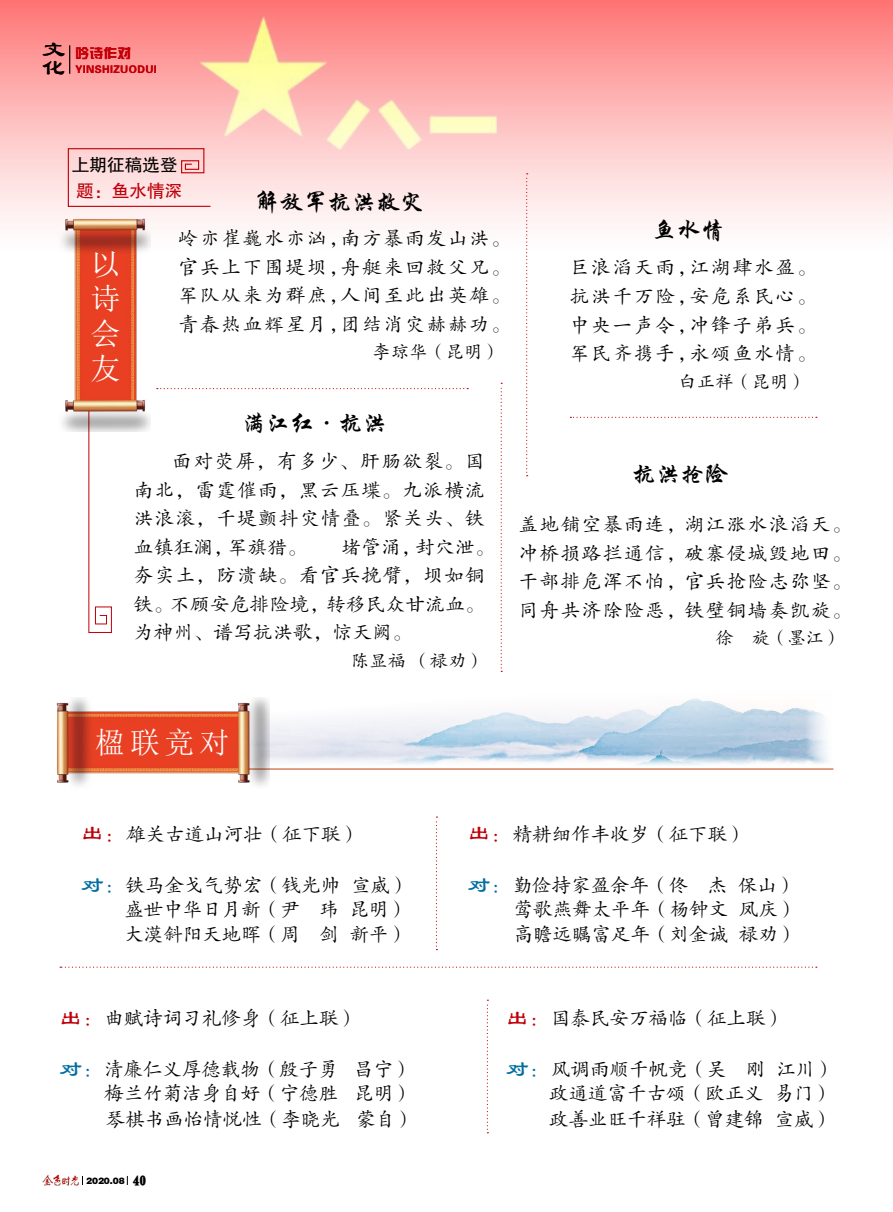
<style>
.page{position:relative;width:893px;height:1212px;background:#fff}
.page>*{position:absolute;margin:0;border:0;box-sizing:border-box;transform-origin:0 0}
.t1{font:30px/34.8px "Sim Sun";color:#fff;text-align:justify}
.t2{font:24px "ST Xingkai";color:#000}
.t3{font:22.5px/18px "FZLSK GBK1 0";color:#000}
.t4{font:19.5px/28.5px "FZKTK GBK1 0";letter-spacing:.02em;color:#000;text-align:justify}
.t5{font:19.5px "FZKTK GBK1 0";color:#000}
.t6{font:18px "FZKTK GBK1 0";letter-spacing:.02em;color:#000}
.t7{font:17.7px "FZHTK GBK1 0";color:#bf0009}
.t8{font:17.7px "FZHTK GBK1 0";color:#000}
.t9{font:13.5px "FZZYK GBK1 0";color:#bf0009}
.t10{font:10.5px "FZZYK GBK1 0";letter-spacing:.04em;color:#bf0009}
.t11{font:9px "FZCCHK GBK1 0";color:#000}
.s1{font-family:"FZLSK GBK1 0";font-size:22.5px;color:#bf0009}
.s2{font-family:"FZLSK GBK1 0";font-size:22.5px;color:#006fa0}
.s3{font-family:"H Ya 0 gj";font-size:13.5px}
</style>
<div class="page">
<img style="left:43px;top:1174px;width:36px;height:12px">
<svg style="left:88px;top:431px;width:24px;height:202px"></svg>
<img style="left:0;top:0;width:893px;height:223px">
<svg style="left:60px;top:966px;width:757px;height:2px"></svg>
<svg style="left:436px;top:816px;width:1px;height:134px"></svg>
<svg style="left:487px;top:1000px;width:1px;height:133px"></svg>
<svg style="left:501px;top:383px;width:1px;height:289px"></svg>
<svg style="left:526px;top:173px;width:2px;height:303px"></svg>
<svg style="left:157px;top:388px;width:311px;height:1px"></svg>
<svg style="left:570px;top:417px;width:247px;height:1px"></svg>
<img style="left:269px;top:698px;width:565px;height:71px">
<img style="left:56px;top:697px;width:213px;height:89px">
<svg style="left:67px;top:148px;width:145px;height:59px;background:#fad2d2"></svg>
<img style="left:57px;top:213px;width:94px;height:218px">
<svg style="left:69px;top:45px;width:1px;height:29px"></svg>
<p class="t3" style="left:43px;top:41px;width:24px">文化</p>
<p class="t9" style="left:75px;top:46px;width:57px">吟诗作对</p>
<p class="t10" style="left:75px;top:63px;width:83px">YINSHIZUODUI</p>
<p class="t8" style="left:72px;top:155px;width:107px">上期征稿选登</p>
<p class="t7" style="left:76px;top:181px;width:107px">题：鱼水情深</p>
<p class="t2" style="left:256px;top:190px;width:169px">解放军抗洪救灾</p>
<h1 class="t1" style="left:90px;top:246px;width:30px">以诗会友</h1>
<p class="t4" style="left:179px;top:225px;width:333px">岭亦崔巍水亦汹，南方暴雨发山洪。官兵上下围堤坝，舟艇来回救父兄。军队从来为群庶，人间至此出英雄。青春热血辉星月，团结消灾赫赫功。</p>
<p class="t6" style="left:373px;top:342px;width:130px">李琼华（昆明）</p>
<p class="t2" style="left:243px;top:411px;width:145px">满江红·抗洪</p>
<p class="t4" style="left:134px;top:448px;width:352px;text-indent:38px">面对荧屏，有多少、肝肠欲裂。国南北，雷霆催雨，黑云压堞。九派横流洪浪滚，千堤颤抖灾情叠。紧关头、铁血镇狂澜，军旗猎。</p>
<p class="t4" style="left:134px;top:533px;width:362px;text-align:left;text-indent:207px">堵管涌，封穴泄。夯实土，防溃缺。看官兵挽臂，坝如铜铁。不顾安危排险境，转移民众甘流血。为神州、谱写抗洪歌，惊天阙。</p>
<p class="t6" style="left:351px;top:652px;width:135px">陈显福（禄劝）</p>
<p class="t2" style="left:652px;top:218px;width:73px">鱼水情</p>
<p class="t4" style="left:570px;top:254px;width:248px">巨浪滔天雨，江湖肆水盈。抗洪千万险，安危系民心。中央一声令，冲锋子弟兵。军民齐携手，永颂鱼水情。</p>
<p class="t6" style="left:679px;top:372px;width:130px">白正祥（昆明）</p>
<p class="t2" style="left:632px;top:462px;width:97px">抗洪抢险</p>
<p class="t4" style="left:519px;top:511px;width:334px">盖地铺空暴雨连，湖江涨水浪滔天。冲桥损路拦通信，破寨侵城毁地田。干部排危浑不怕，官兵抢险志弥坚。同舟共济除险恶，铁壁铜墙奏凯旋。</p>
<p class="t6" style="left:716px;top:628px;width:127px">徐 旋（墨江）</p>
<h1 class="t1" style="left:95px;top:725px;width:136px">楹联竞对</h1>
<p class="t5" style="left:81px;top:824px;width:280px"><span class="s1">出：</span>雄关古道山河壮（征下联）</p>
<p class="t4" style="left:124px;top:873px;width:287px;line-height:24.8px;text-indent:-43px"><span class="s2">对：</span>铁马金戈气势宏（钱光帅 宣威）盛世中华日月新（尹 玮 昆明）大漠斜阳天地晖（周 剑 新平）</p>
<p class="t5" style="left:60px;top:1008px;width:300px"><span class="s1">出：</span>曲赋诗词习礼修身（征上联）</p>
<p class="t4" style="left:104px;top:1057px;width:312px;line-height:24.8px;text-indent:-45px"><span class="s2">对：</span>清廉仁义厚德载物（殷子勇 昌宁）梅兰竹菊洁身自好（宁德胜 昆明）琴棋书画怡情悦性（李晓光 蒙自）</p>
<p class="t11" style="left:86px;top:1175px;width:62px">2020.08 <span class="s3">40</span></p>
<p class="t5" style="left:468px;top:824px;width:280px"><span class="s1">出：</span>精耕细作丰收岁（征下联）</p>
<p class="t4" style="left:514px;top:873px;width:285px;line-height:24.8px;text-indent:-46px"><span class="s2">对：</span>勤俭持家盈余年（佟 杰 保山）莺歌燕舞太平年（杨钟文 凤庆）高瞻远瞩富足年（刘金诚 禄劝）</p>
<p class="t5" style="left:506px;top:1008px;width:281px"><span class="s1">出：</span>国泰民安万福临（征上联）</p>
<p class="t4" style="left:549px;top:1057px;width:287px;line-height:24.8px;text-indent:-43px"><span class="s2">对：</span>风调雨顺千帆竞（吴 刚 江川）政通道富千古颂（欧正义 易门）政善业旺千祥驻（曾建锦 宣威）</p>
</div>
